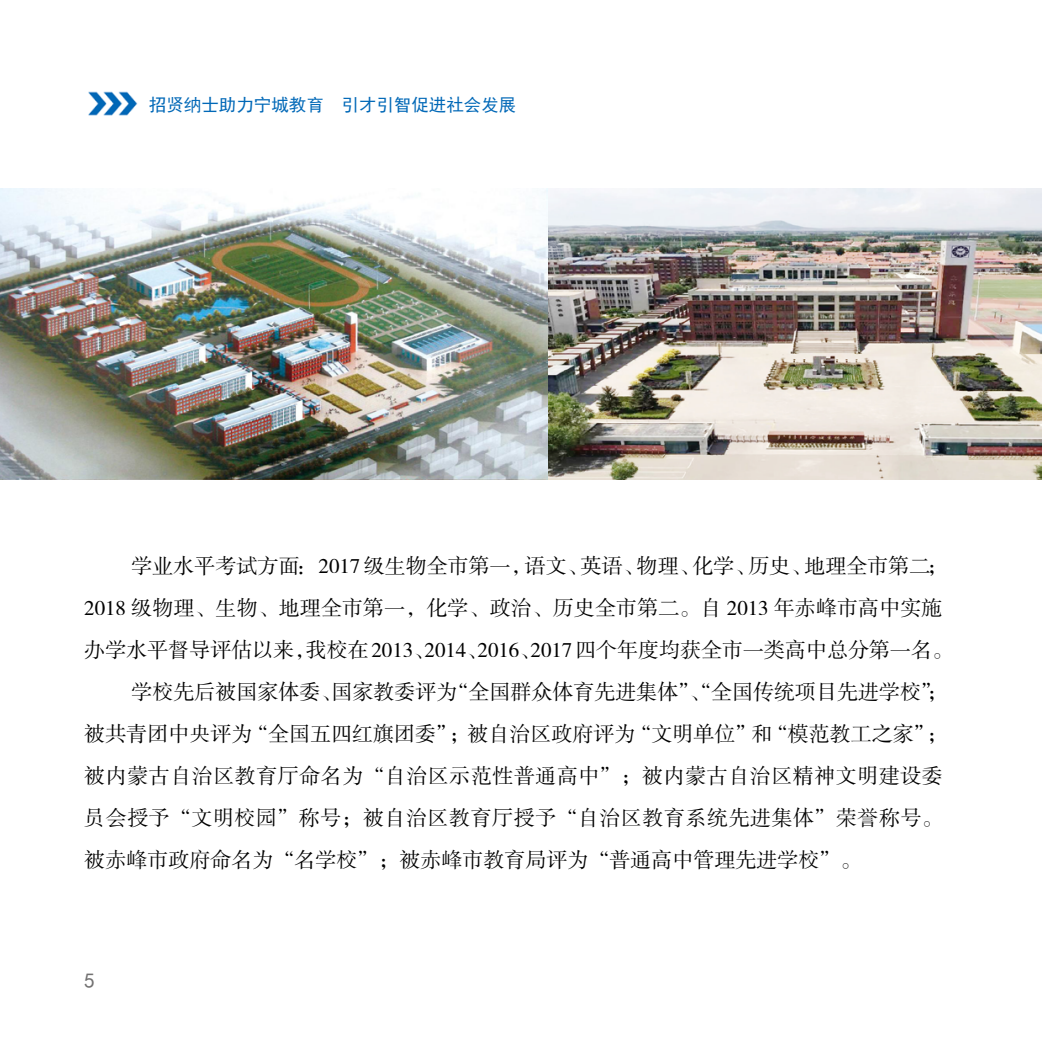
<style>
.page{position:relative;width:1042px;height:1042px;background:#fff}
.page>*{position:absolute;margin:0;border:0;box-sizing:border-box;transform-origin:0 0}
.t1{font:21px "FZSSJW GB1 0";color:#000}
.t2{font:21px "FZSSJW GB1 0";letter-spacing:.025em;color:#000}
.t3{font:21px "Sim Hei";color:#727171}
.t4{font:17.5px "Sim Hei";color:#0168b7}
</style>
<div class="page">
<img style="left:88px;top:91px;width:50px;height:25px">
<img style="left:0;top:189px;width:1042px;height:291px">
<p class="t4" style="left:149px;top:96px;width:369px">招贤纳士助力宁城教育 引才引智促进社会发展</p>
<p class="t1" style="left:131px;top:554px;width:818px">学业水平考试方面：2017 级生物全市第一，语文、英语、物理、化学、历史、地理全市第二；</p>
<p class="t1" style="left:84px;top:596px;width:860px">2018 级物理、生物、地理全市第一，化学、政治、历史全市第二。自 2013 年赤峰市高中实施</p>
<p class="t1" style="left:84px;top:638px;width:870px">办学水平督导评估以来，我校在 2013、2014、2016、2017四个年度均获全市一类高中总分第一名。</p>
<p class="t1" style="left:131px;top:680px;width:818px">学校先后被国家体委、国家教委评为“全国群众体育先进集体”、“全国传统项目先进学校”；</p>
<p class="t1" style="left:84px;top:722px;width:865px">被共青团中央评为“全国五四红旗团委”；被自治区政府评为“文明单位”和“模范教工之家”；</p>
<p class="t2" style="left:84px;top:764px;width:860px">被内蒙古自治区教育厅命名为“自治区示范性普通高中”；被内蒙古自治区精神文明建设委</p>
<p class="t2" style="left:84px;top:806px;width:860px">员会授予“文明校园”称号；被自治区教育厅授予“自治区教育系统先进集体”荣誉称号。</p>
<p class="t1" style="left:84px;top:848px;width:778px">被赤峰市政府命名为“名学校”；被赤峰市教育局评为“普通高中管理先进学校”。</p>
<p class="t3" style="left:84px;top:970px;width:12px">5</p>
</div>
